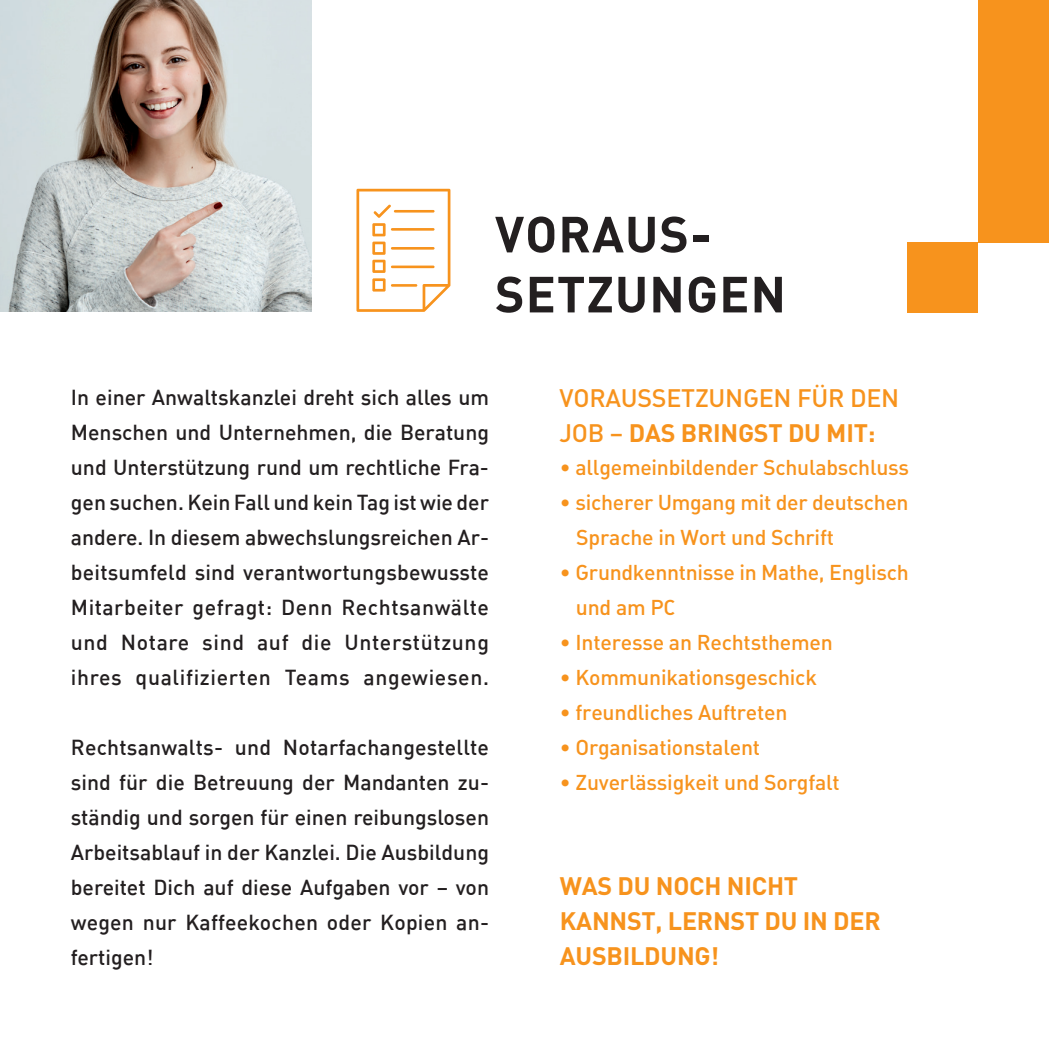
<style>
.page{position:relative;width:1049px;height:1049px;background:#fff}
.page>*{position:absolute;margin:0;border:0;box-sizing:border-box;transform-origin:0 0}
.t1{font:700 50px/60px "DIN";letter-spacing:.02em;color:#231f20}
.t2{font:700 25px/35px "DIN";letter-spacing:-.01em;color:#f7931d}
.t3{font:25px "DIN Medium Alternate";letter-spacing:-.01em;color:#f7931d}
.t4{font:500 21.25px/35px "DIN";letter-spacing:.01em;color:#231f20;text-align:justify}
.t5{font:21.25px/35px "DIN Medium Alternate";letter-spacing:-.01em;color:#f7931d}
.s1{font-family:"DIN Medium Alternate";font-weight:400}
</style>
<div class="page">
<div style="left:978px;top:0;width:71px;height:242px;background:#f7931d"></div>
<div style="left:907px;top:242px;width:71px;height:71px;background:#f7931d"></div>
<img style="left:0;top:0;width:312px;height:312px">
<svg style="left:356px;top:189px;width:94px;height:123px"></svg>
<hr style="left:391px;top:266px;width:43px;height:2px;background:#f7931d">
<svg style="left:390px;top:283px;width:29px;height:5px"></svg>
<hr style="left:391px;top:284px;width:26px;height:3px;background:#fff">
<hr style="left:391px;top:247px;width:43px;height:3px;background:#f7931d">
<hr style="left:391px;top:228px;width:43px;height:3px;background:#f7931d">
<h1 class="t1" style="left:495px;top:202px;width:292px">VORAUS-<br>SETZUNGEN</h1>
<p class="t4" style="left:71px;top:379px;width:420px">In einer Anwaltskanzlei dreht sich alles um Menschen und Unternehmen, die Beratung und Unterstützung rund um rechtliche Fra&shy;gen suchen. Kein Fall und kein Tag ist wie der andere. In diesem abwechslungsreichen Ar&shy;beitsumfeld sind verantwortungsbewusste Mitarbeiter gefragt: Denn Rechtsanwälte und Notare sind auf die Unterstützung ihres qualifizierten Teams angewiesen.</p>
<p class="t4" style="left:71px;top:729px;width:420px">Rechtsanwalts- und Notarfachangestellte sind für die Betreuung der Mandanten zu&shy;ständig und sorgen für einen reibungslosen Arbeitsablauf in der Kanzlei. Die Ausbildung bereitet Dich auf diese Aufgaben vor – von wegen nur Kaffeekochen oder Kopien an&shy;fertigen!</p>
<p class="t3" style="left:559px;top:382px;width:341px">VORAUSSETZUNGEN FÜR DEN</p>
<p class="t2" style="left:559px;top:414px;width:317px"><span class="s1">JOB –</span> DAS BRINGST DU MIT:</p>
<p class="t5" style="left:560px;top:449px;width:351px">• allgemeinbildender Schulabschluss</p>
<p class="t5" style="left:576px;top:484px;width:334px;text-indent:-16px">• sicherer Umgang mit der deutschen<br>Sprache in Wort und Schrift</p>
<p class="t5" style="left:576px;top:554px;width:334px;text-indent:-16px">• Grundkenntnisse in Mathe, Englisch und am PC</p>
<p class="t5" style="left:560px;top:624px;width:274px">• Interesse an Rechtsthemen</p>
<p class="t5" style="left:560px;top:659px;width:258px">• Kommunikationsgeschick</p>
<p class="t5" style="left:560px;top:694px;width:229px">• freundliches Auftreten</p>
<p class="t5" style="left:560px;top:729px;width:202px">• Organisationstalent</p>
<p class="t5" style="left:560px;top:764px;width:281px">• Zuverlässigkeit und Sorgfalt</p>
<p class="t2" style="left:560px;top:867px;width:322px">WAS DU NOCH NICHT<br>KANNST, LERNST DU IN DER<br>AUSBILDUNG!</p>
</div>
